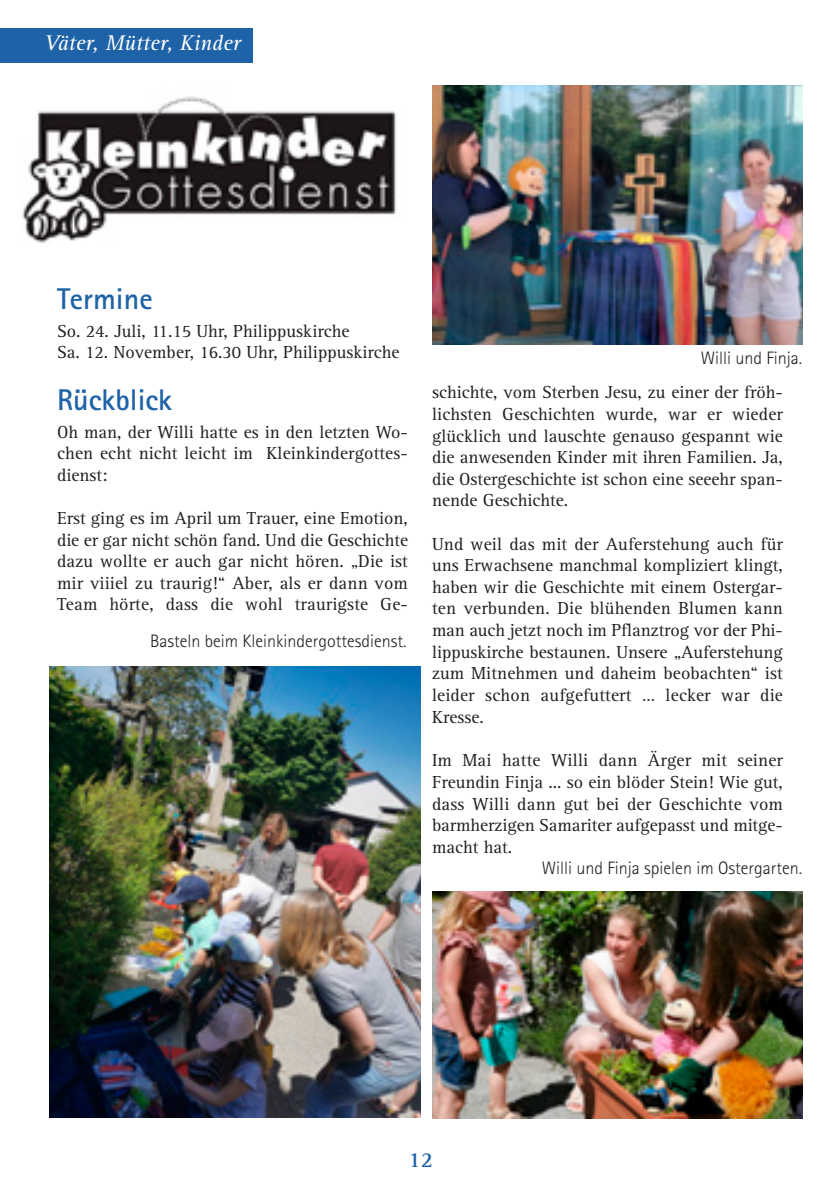
<style>
.page{position:relative;width:840px;height:1191px;background:#fff}
.page>*{position:absolute;margin:0;border:0;box-sizing:border-box;transform-origin:0 0}
.t1{font:700 30px "Rotis Sans Serif Std";color:#1e62a7}
.t2{font:italic 22px "Rotis Serif Std";color:#fff}
.t3{font:700 22px "Rotis Serif Std";color:#1e62a7}
.t4{font:18px/21.6px "Rotis Serif Std";color:#231f20;text-align:justify}
.t5{font:300 18px "Rotis Sans Serif Std";color:#231f20}
</style>
<div class="page">
<img style="left:432px;top:891px;width:369px;height:227px">
<img style="left:432px;top:85px;width:369px;height:260px">
<img style="left:50px;top:666px;width:370px;height:451px">
<img style="left:22px;top:96px;width:374px;height:147px">
<div style="left:0;top:28px;width:252px;height:34px;background:#1e62a7"></div>
<p class="t2" style="left:44px;top:34px;width:197px">Väter, Mütter, Kinder</p>
<h1 class="t1" style="left:57px;top:288px;width:97px">Termine</h1>
<p class="t4" style="left:57px;top:321px;width:344px">So. 24. Juli, 11.15 Uhr, Philippuskirche<br>Sa. 12. November, 16.30 Uhr, Philippuskirche</p>
<h1 class="t1" style="left:57px;top:389px;width:116px">Rückblick</h1>
<p class="t4" style="left:57px;top:422px;width:352px">Oh man, der Willi hatte es in den letzten Wo&shy;chen echt nicht leicht im Kleinkindergottes&shy;dienst:</p>
<p class="t4" style="left:57px;top:509px;width:352px">Erst ging es im April um Trauer, eine Emotion, die er gar nicht schön fand. Und die Geschichte dazu wollte er auch gar nicht hören. „Die ist mir viiiel zu traurig!“ Aber, als er dann vom Team hörte, dass die wohl traurigste Ge-</p>
<p class="t5" style="left:150px;top:634px;width:258px">Basteln beim Kleinkindergottesdienst.</p>
<p class="t5" style="left:700px;top:352px;width:103px">Willi und Finja.</p>
<p class="t4" style="left:432px;top:383px;width:352px">schichte, vom Sterben Jesu, zu einer der fröh&shy;lichsten Geschichten wurde, war er wieder glücklich und lauschte genauso gespannt wie die anwesenden Kinder mit ihren Familien. Ja, die Ostergeschichte ist schon eine seeehr span&shy;nende Geschichte.</p>
<p class="t4" style="left:432px;top:534px;width:352px">Und weil das mit der Auferstehung auch für uns Erwachsene manchmal kompliziert klingt, haben wir die Geschichte mit einem Ostergar&shy;ten verbunden. Die blühenden Blumen kann man auch jetzt noch im Pflanztrog vor der Phi&shy;lippuskirche bestaunen. Unsere „Auferstehung zum Mitnehmen und daheim beobachten“ ist leider schon aufgefuttert … lecker war die Kresse.</p>
<p class="t4" style="left:432px;top:751px;width:352px">Im Mai hatte Willi dann Ärger mit seiner Freundin Finja ... so ein blöder Stein! Wie gut, dass Willi dann gut bei der Geschichte vom barmherzigen Samariter aufgepasst und mitge&shy;macht hat.</p>
<p class="t5" style="left:541px;top:862px;width:261px">Willi und Finja spielen im Ostergarten.</p>
<p class="t3" style="left:408px;top:1151px;width:26px">12</p>
</div>
